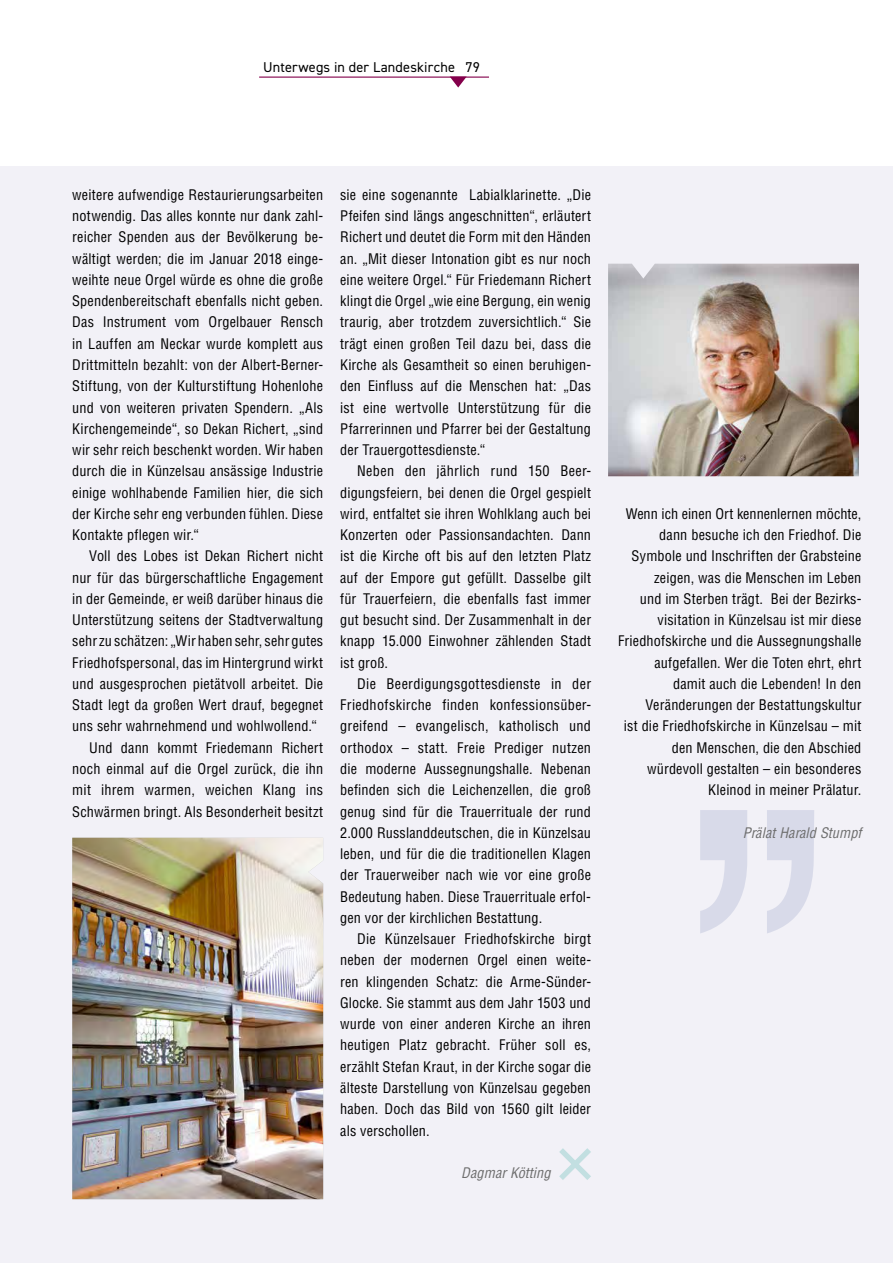
<style>
.page{position:relative;width:893px;height:1263px;background:#fff}
.page>*{position:absolute;margin:0;border:0;box-sizing:border-box;transform-origin:0 0}
.t1{font:condensed 14.25px/21.3px "Helvetica LT Std";letter-spacing:.01em;color:#000;text-align:justify}
.t2{font:italic condensed 14.25px "Helvetica LT Std";letter-spacing:.005em;color:#6e6e6e}
.t3{font:14.25px "DIN2014";letter-spacing:.01em;color:#000}
</style>
<div class="page">
<svg style="left:451px;top:78px;width:15px;height:10px"></svg>
<hr style="left:259px;top:77px;width:230px;height:1px;background:#84004b">
<div style="left:0;top:166px;width:893px;height:1097px;background:#f0eff6"></div>
<svg style="left:767px;top:810px;width:47px;height:123px"></svg>
<svg style="left:700px;top:810px;width:47px;height:123px"></svg>
<img style="left:608px;top:264px;width:251px;height:212px">
<svg style="left:559px;top:1148px;width:32px;height:32px"></svg>
<img style="left:72px;top:838px;width:251px;height:361px">
<p class="t3" style="left:263px;top:58px;width:218px">Unterwegs in der Landeskirche 79</p>
<p class="t1" style="left:72px;top:184px;width:252px">weitere aufwendige Restaurierungsarbeiten notwendig. Das alles konnte nur dank zahl&shy;reicher Spenden aus der Bevölkerung be&shy;wältigt werden; die im Januar 2018 einge&shy;weihte neue Orgel würde es ohne die große Spendenbereitschaft ebenfalls nicht geben.<br>Das Instrument vom Orgelbauer Rensch in Lauffen am Neckar wurde komplett aus Drittmitteln bezahlt: von der Albert-Berner-Stiftung, von der Kulturstiftung Hohenlohe und von weiteren privaten Spendern. „Als Kirchengemeinde“, so Dekan Richert, „sind wir sehr reich beschenkt worden. Wir haben durch die in Künzelsau ansässige Industrie einige wohlhabende Familien hier, die sich der Kirche sehr eng verbunden fühlen. Diese Kontakte pflegen wir.“</p>
<p class="t1" style="left:89px;top:545px;width:235px">Voll des Lobes ist Dekan Richert nicht</p>
<p class="t1" style="left:72px;top:567px;width:252px">nur für das bürgerschaftliche Engagement</p>
<p class="t1" style="left:72px;top:588px;width:252px">in der Gemeinde, er weiß darüber hinaus die</p>
<p class="t1" style="left:72px;top:609px;width:252px">Unterstützung seitens der Stadtverwaltung</p>
<p class="t1" style="left:72px;top:630px;width:252px">sehr zu schätzen: „Wir haben sehr, sehr gutes</p>
<p class="t1" style="left:72px;top:652px;width:252px">Friedhofspersonal, das im Hintergrund wirkt</p>
<p class="t1" style="left:72px;top:673px;width:252px">und ausgesprochen pietätvoll arbeitet. Die</p>
<p class="t1" style="left:72px;top:694px;width:252px">Stadt legt da großen Wert drauf, begegnet</p>
<p class="t1" style="left:72px;top:715px;width:246px">uns sehr wahrnehmend und wohlwollend.“</p>
<p class="t1" style="left:89px;top:737px;width:235px">Und dann kommt Friedemann Richert</p>
<p class="t1" style="left:72px;top:758px;width:252px">noch einmal auf die Orgel zurück, die ihn</p>
<p class="t1" style="left:72px;top:779px;width:252px">mit ihrem warmen, weichen Klang ins</p>
<p class="t1" style="left:72px;top:800px;width:252px">Schwärmen bringt. Als Besonderheit besitzt</p>
<p class="t1" style="left:340px;top:184px;width:252px">sie eine sogenannte Labialklarinette. „Die Pfeifen sind längs angeschnitten“, erläutert Richert und deutet die Form mit den Händen an. „Mit dieser Intonation gibt es nur noch eine weitere Orgel.“ Für Friedemann Richert klingt die Orgel „wie eine Bergung, ein wenig traurig, aber trotzdem zuversichtlich.“ Sie trägt einen großen Teil dazu bei, dass die Kirche als Gesamtheit so einen beruhigen&shy;den Einfluss auf die Menschen hat: „Das ist eine wertvolle Unterstützung für die Pfarrerinnen und Pfarrer bei der Gestaltung der Trauergottesdienste.“</p>
<p class="t1" style="left:340px;top:460px;width:252px;text-indent:17px">Neben den jährlich rund 150 Beer&shy;digungsfeiern, bei denen die Orgel gespielt wird, entfaltet sie ihren Wohlklang auch bei Konzerten oder Passionsandachten. Dann ist die Kirche oft bis auf den letzten Platz auf der Empore gut gefüllt. Dasselbe gilt für Trauerfeiern, die ebenfalls fast immer gut besucht sind. Der Zusammenhalt in der knapp 15.000 Einwohner zählenden Stadt ist groß.</p>
<p class="t1" style="left:340px;top:673px;width:252px;text-indent:17px">Die Beerdigungsgottesdienste in der Friedhofskirche finden konfessionsüber&shy;greifend – evangelisch, katholisch und orthodox – statt. Freie Prediger nutzen die moderne Aussegnungshalle. Nebenan befinden sich die Leichenzellen, die groß genug sind für die Trauerrituale der rund 2.000 Russlanddeutschen, die in Künzelsau leben, und für die die traditionellen Klagen der Trauerweiber nach wie vor eine große Bedeutung haben. Diese Trauerrituale erfol&shy;gen vor der kirchlichen Bestattung.</p>
<p class="t1" style="left:340px;top:928px;width:252px;text-indent:17px">Die Künzelsauer Friedhofskirche birgt neben der modernen Orgel einen weite&shy;ren klingenden Schatz: die Arme-Sünder-Glocke. Sie stammt aus dem Jahr 1503 und wurde von einer anderen Kirche an ihren heutigen Platz gebracht. Früher soll es, erzählt Stefan Kraut, in der Kirche sogar die älteste Darstellung von Künzelsau gegeben haben. Doch das Bild von 1560 gilt leider als verschollen.</p>
<p class="t2" style="left:461px;top:1164px;width:91px">Dagmar Kötting</p>
<p class="t1" style="left:618px;top:503px;width:245px;text-align:right">Wenn ich einen Ort kennenlernen möchte, dann besuche ich den Friedhof. Die Symbole und Inschriften der Grabsteine zeigen, was die Menschen im Leben<br>und im Sterben trägt. Bei der Bezirks&shy;visitation in Künzelsau ist mir diese Friedhofskirche und die Aussegnungshalle aufgefallen. Wer die Toten ehrt, ehrt<br>damit auch die Lebenden! In den Veränderungen der Bestattungskultur<br>ist die Friedhofskirche in Künzelsau – mit den Menschen, die den Abschied würdevoll gestalten – ein besonderes Kleinod in meiner Prälatur.</p>
<p class="t2" style="left:743px;top:824px;width:120px">Prälat Harald Stumpf</p>
</div>
